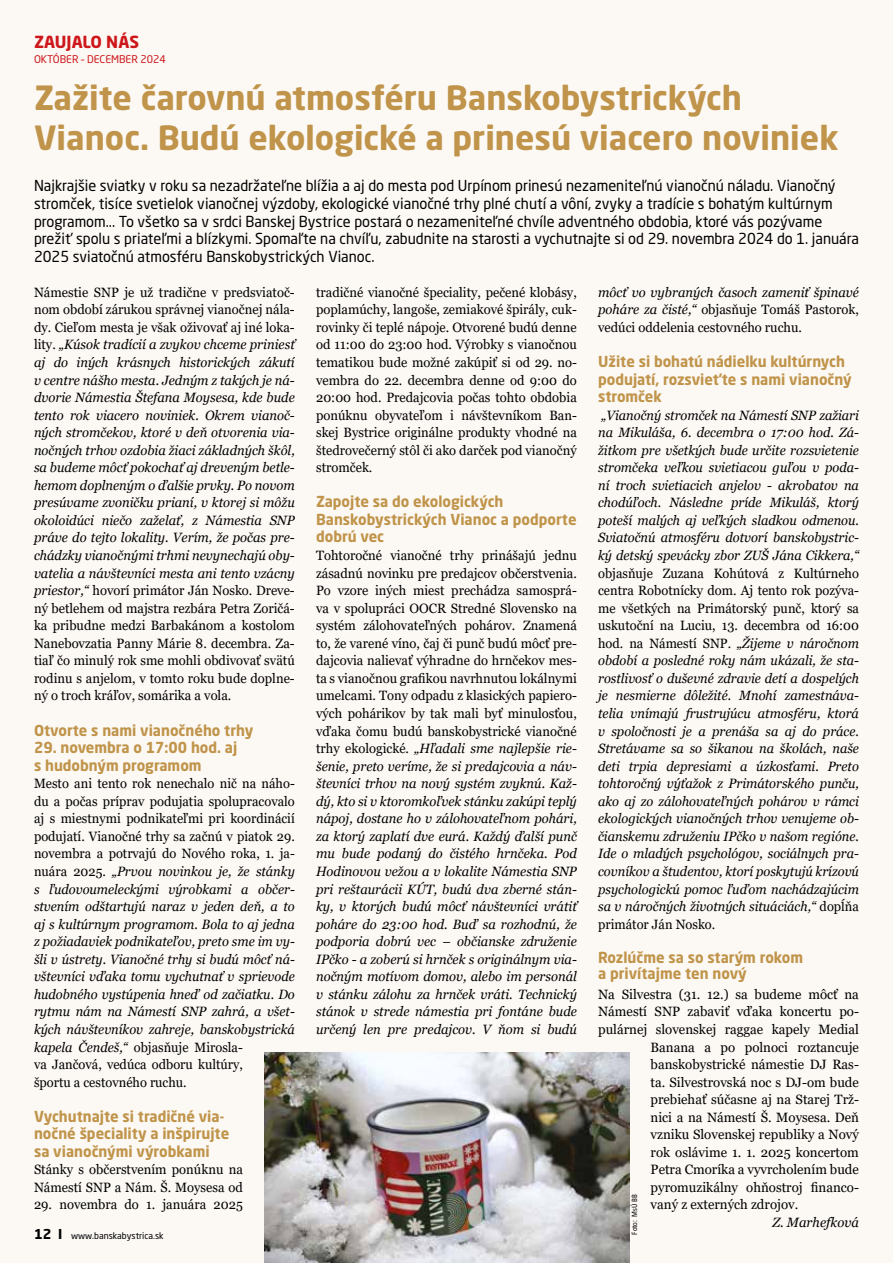
<style>
.page{position:relative;width:893px;height:1263px;background:#fcf9f5}
.page>*{position:absolute;margin:0;border:0;box-sizing:border-box;transform-origin:0 0}
.t1{font:700 33px/39.6px "Neo Sans Pro";color:#c0944a}
.t2{font:700 16.5px "Neo Sans Pro";color:#cd171a}
.t3{font:15px/17.5px "Neo Sans Pro";color:#000}
.t4{font:700 15px/17.5px "Neo Sans Pro";color:#c0944a}
.t5{font:italic 13.5px/17.5px "Georgia";color:#000;text-align:justify;scale:.96 1}
.t6{font:italic 13.5px/17.5px "Georgia";color:#000;text-align:justify;scale:.95 1}
.t7{font:13.5px/17.5px "Georgia";color:#000;text-align:justify;scale:.96 1}
.t8{font:13.5px "Georgia";color:#000}
.t9{font:italic 13.5px "Georgia";color:#000}
.t10{font:10.5px "Neo Sans Pro";color:#cd171a}
.t11{font:9px "Neo Sans Pro";color:#000}
.t12{font:7.5px "Frutiger Cond CE";color:#000}
.s1{font-style:normal}
.s2{font-weight:700;font-size:13.5px}
.s3{font-style:italic}
</style>
<div class="page">
<img style="left:264px;top:1052px;width:365px;height:211px">
<p class="t2" style="left:34px;top:31px;width:107px">ZAUJALO NÁS</p>
<p class="t10" style="left:34px;top:52px;width:133px">OKTÓBER – DECEMBER 2024</p>
<h1 class="t1" style="left:34px;top:77px;width:806px">Zažite čarovnú atmosféru Banskobystrických<br>Vianoc. Budú ekologické a prinesú viacero noviniek</h1>
<p class="t3" style="left:34px;top:177px;width:826px">Najkrajšie sviatky v roku sa nezadržateľne blížia a aj do mesta pod Urpínom prinesú nezameniteľnú vianočnú náladu. Vianočný stromček, tisíce svetielok vianočnej výzdoby, ekologické vianočné trhy plné chutí a vôní, zvyky a tradície s bohatým kultúrnym programom... To všetko sa v srdci Banskej Bystrice postará o nezameniteľné chvíle adventného obdobia, ktoré vás pozývame prežiť spolu s priateľmi a blízkymi. Spomaľte na chvíľu, zabudnite na starosti a vychutnajte si od 29. novembra 2024 do 1. januára 2025 sviatočnú atmosféru Banskobystrických Vianoc.</p>
<p class="t5" style="left:34px;top:283px;width:273px"><span class="s1">Námestie SNP je už tradične v predsviatoč&shy;nom období zárukou správnej vianočnej nála&shy;dy. Cieľom mesta je však oživovať aj iné loka&shy;lity.</span> „Kúsok tradícií a zvykov chceme priniesť aj do iných krásnych historických zákutí v centre nášho mesta. Jedným z takých je ná&shy;dvorie Námestia Štefana Moysesa, kde bude tento rok viacero noviniek. Okrem vianoč&shy;ných stromčekov, ktoré v deň otvorenia via&shy;nočných trhov ozdobia žiaci základných škôl, sa budeme môcť pokochať aj dreveným betle&shy;hemom doplneným o ďalšie prvky. Po novom presúvame zvoničku prianí, v ktorej si môžu okoloidúci niečo zaželať, z Námestia SNP práve do tejto lokality. Verím, že počas pre&shy;chádzky vianočnými trhmi nevynechajú oby&shy;vatelia a návštevníci mesta ani tento vzácny priestor,“ <span class="s1">hovorí primátor Ján Nosko. Dreve&shy;ný betlehem od majstra rezbára Petra Zoričá&shy;ka pribudne medzi Barbakánom a kostolom Nanebovzatia Panny Márie 8. decembra. Za&shy;tiaľ čo minulý rok sme mohli obdivovať svätú rodinu s anjelom, v tomto roku bude doplne&shy;ný o troch kráľov, somárika a vola.</span></p>
<p class="t4" style="left:34px;top:721px;width:221px">Otvorte s nami vianočného trhy</p>
<p class="t4" style="left:34px;top:738px;width:205px">29. novembra o 17:00 hod. aj s hudobným programom</p>
<p class="t6" style="left:34px;top:775px;width:276px;text-align:left"><span class="s1">Mesto ani tento rok nenechalo nič na náho&shy;du a počas príprav podujatia spolupracovalo aj s miestnymi podnikateľmi pri koordinácií podujatí. Vianočné trhy sa začnú v piatok 29. novembra a potrvajú do Nového roka, 1. ja&shy;nuára 2025.</span> „Prvou novinkou je, že stánky s ľudovoumeleckými výrobkami a občer&shy;stvením odštartujú naraz v jeden deň, a to aj s kultúrnym programom. Bola to aj jedna z požiadaviek podnikateľov, preto sme im vy&shy;šli v ústrety. Vianočné trhy si budú môcť ná&shy;vštevníci vďaka tomu vychutnať v sprievode hudobného vystúpenia hneď od začiatku. Do rytmu nám na Námestí SNP zahrá, a všet&shy;kých návštevníkov zahreje, banskobystrická kapela Čendeš,“ <span class="s1">objasňuje Mirosla-<br>va Jančová, vedúca odboru kultúry,<br>športu a cestovného ruchu.</span></p>
<p class="t4" style="left:34px;top:1107px;width:197px">Vychutnajte si tradičné via&shy;nočné špeciality a inšpirujte sa vianočnými výrobkami</p>
<p class="t7" style="left:34px;top:1161px;width:219px">Stánky s občerstvením ponúknu na<br>Námestí SNP a Nám. Š. Moysesa od</p>
<p class="t7" style="left:34px;top:1196px;width:219px">29. novembra do 1. januára 2025</p>
<p class="t11" style="left:34px;top:1230px;width:131px"><span class="s2">12 I</span> www.banskabystrica.sk</p>
<p class="t7" style="left:316px;top:284px;width:273px">tradičné vianočné špeciality, pečené klobásy, poplamúchy, langoše, zemiakové špirály, cuk&shy;rovinky či teplé nápoje. Otvorené budú denne od 11:00 do 23:00 hod. Výrobky s vianočnou tematikou bude možné zakúpiť si od 29. no&shy;vembra do 22. decembra denne od 9:00 do 20:00 hod. Predajcovia počas tohto obdobia ponúknu obyvateľom i návštevníkom Ban&shy;skej Bystrice originálne produkty vhodné na štedrovečerný stôl či ako darček pod vianočný stromček.</p>
<p class="t4" style="left:316px;top:493px;width:262px">Zapojte sa do ekologických<br>Banskobystrických Vianoc a podporte dobrú vec</p>
<p class="t5" style="left:316px;top:547px;width:273px"><span class="s1">Tohtoročné vianočné trhy prinášajú jednu zásadnú novinku pre predajcov občerstvenia.<br>Po vzore iných miest prechádza samosprá&shy;va v spolupráci OOCR Stredné Slovensko na systém zálohovateľných pohárov. Znamená to, že varené víno, čaj či punč budú môcť pre&shy;dajcovia nalievať výhradne do hrnčekov mes&shy;ta s vianočnou grafikou navrhnutou lokálnymi umelcami. Tony odpadu z klasických papiero&shy;vých pohárikov by tak mali byť minulosťou, vďaka čomu budú banskobystrické vianočné trhy ekologické.</span> „Hľadali sme najlepšie rie&shy;šenie, preto veríme, že si predajcovia a náv&shy;števníci trhov na nový systém zvyknú. Kaž&shy;dý, kto si v ktoromkoľvek stánku zakúpi teplý nápoj, dostane ho v zálohovateľnom pohári, za ktorý zaplatí dve eurá. Každý ďalší punč mu bude podaný do čistého hrnčeka. Pod Hodinovou vežou a v lokalite Námestia SNP pri reštaurácii KÚT, budú dva zberné stán&shy;ky, v ktorých budú môcť návštevníci vrátiť poháre do 23:00 hod. Buď sa rozhodnú, že podporia dobrú vec – občianske združenie IPčko - a zoberú si hrnček s originálnym via&shy;nočným motívom domov, alebo im personál v stánku zálohu za hrnček vráti. Technický stánok v strede námestia pri fontáne bude určený len pre predajcov. V ňom si budú</p>
<p class="t7" style="left:598px;top:284px;width:273px"><span class="s3">môcť vo vybraných časoch zameniť špinavé poháre za čisté,“</span> objasňuje Tomáš Pastorok, vedúci oddelenia cestovného ruchu.</p>
<p class="t4" style="left:598px;top:352px;width:255px">Užite si bohatú nádielku kultúrnych podujatí, rozsvieťte s nami vianočný stromček</p>
<p class="t6" style="left:598px;top:406px;width:276px">„Vianočný stromček na Námestí SNP zažiari na Mikuláša, 6. decembra o 17:00 hod. Zá&shy;žitkom pre všetkých bude určite rozsvietenie stromčeka veľkou svietiacou guľou v poda&shy;ní troch svietiacich anjelov - akrobatov na chodúľoch. Následne príde Mikuláš, ktorý poteší malých aj veľkých sladkou odmenou.<br>Sviatočnú atmosféru dotvorí banskobystric&shy;ký detský spevácky zbor ZUŠ Jána Cikkera,“</p>
<p class="t6" style="left:598px;top:564px;width:276px"><span class="s1">objasňuje Zuzana Kohútová z Kultúrneho centra Robotnícky dom. Aj tento rok pozýva&shy;me všetkých na Primátorský punč, ktorý sa uskutoční na Luciu, 13. decembra od 16:00 hod. na Námestí SNP.</span> „Žijeme v náročnom období a posledné roky nám ukázali, že sta&shy;rostlivosť o duševné zdravie detí a dospelých je nesmierne dôležité. Mnohí zamestnáva&shy;telia vnímajú frustrujúcu atmosféru, ktorá v spoločnosti je a prenáša sa aj do práce.<br>Stretávame sa so šikanou na školách, naše deti trpia depresiami a úzkosťami. Preto tohtoročný výťažok z Primátorského punču, ako aj zo zálohovateľných pohárov v rámci ekologických vianočných trhov venujeme ob&shy;čianskemu združeniu IPčko v našom regióne.<br>Ide o mladých psychológov, sociálnych pra&shy;covníkov a študentov, ktorí poskytujú krízovú psychologickú pomoc ľuďom nachádzajúcim sa v náročných životných situáciách,“ <span class="s1">dopĺňa primátor Ján Nosko.</span></p>
<p class="t4" style="left:598px;top:948px;width:207px;line-height:16.5px">Rozlúčme sa so starým rokom a privítajme ten nový</p>
<p class="t8" style="left:598px;top:986px;width:262px">Na Silvestra (31. 12.) sa budeme môcť na</p>
<p class="t8" style="left:598px;top:1003px;width:262px">Námestí SNP zabaviť vďaka koncertu po-</p>
<p class="t8" style="left:598px;top:1021px;width:262px">pulárnej slovenskej raggae kapely Medial</p>
<p class="t8" style="left:651px;top:1039px;width:210px">Banana a po polnoci roztancuje</p>
<p class="t8" style="left:651px;top:1056px;width:210px">banskobystrické námestie DJ Ras-</p>
<p class="t8" style="left:651px;top:1074px;width:210px">ta. Silvestrovská noc s DJ-om bude</p>
<p class="t8" style="left:651px;top:1091px;width:210px">prebiehať súčasne aj na Starej Trž-</p>
<p class="t8" style="left:651px;top:1109px;width:210px">nici a na Námestí Š. Moysesa. Deň</p>
<p class="t8" style="left:651px;top:1126px;width:210px">vzniku Slovenskej republiky a Nový</p>
<p class="t8" style="left:651px;top:1144px;width:210px">rok oslávime 1. 1. 2025 koncertom</p>
<p class="t8" style="left:651px;top:1161px;width:210px">Petra Cmoríka a vyvrcholením bude</p>
<p class="t8" style="left:651px;top:1179px;width:210px">pyromuzikálny ohňostroj financo-</p>
<p class="t8" style="left:651px;top:1196px;width:149px">vaný z externých zdrojov.</p>
<p class="t12" style="left:630px;top:1235px;width:42px;rotate:-90deg">Foto: MsÚ BB</p>
<p class="t9" style="left:772px;top:1214px;width:88px">Z. Marhefková</p>
</div>
